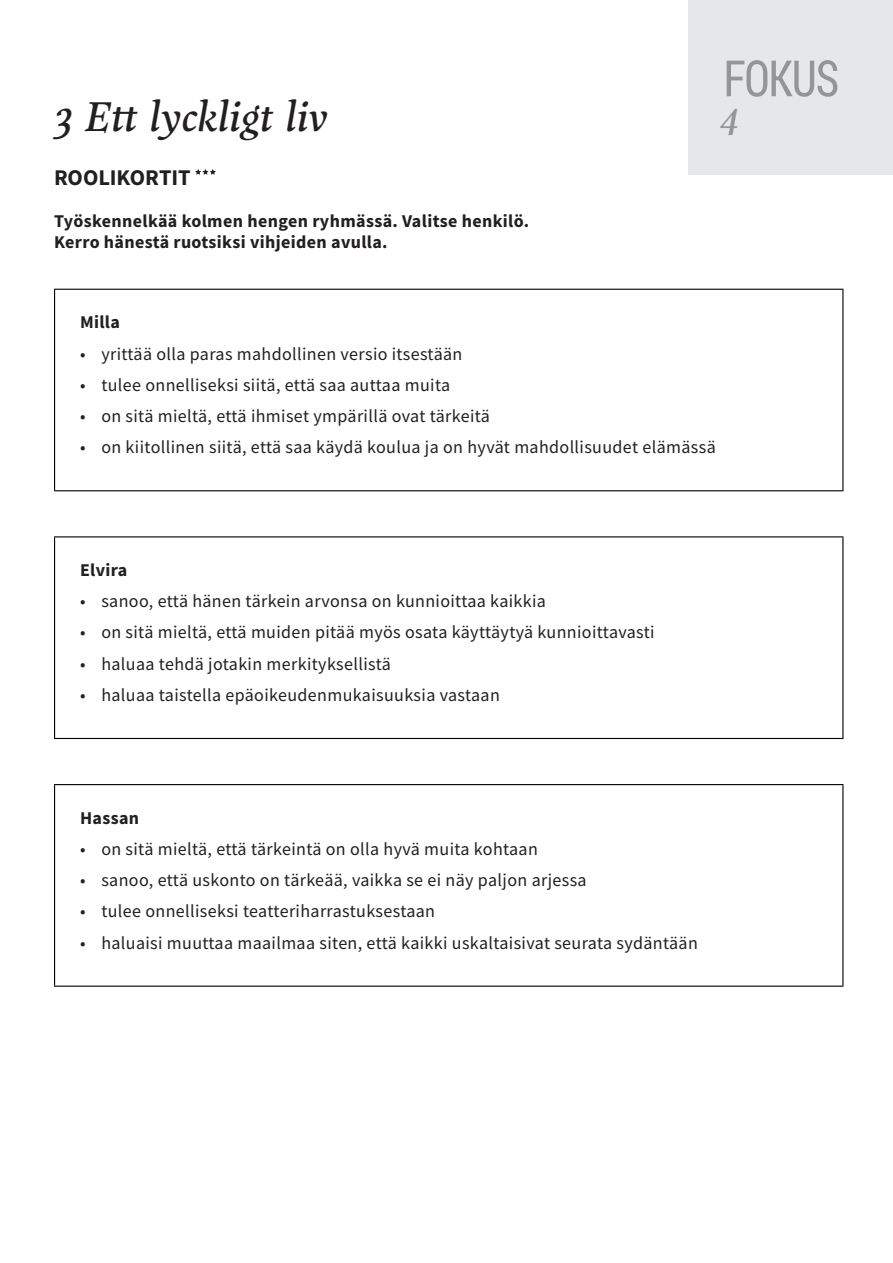
<style>
.page{position:relative;width:893px;height:1263px;background:#fff}
.page>*{position:absolute;margin:0;border:0;box-sizing:border-box;transform-origin:0 0}
.otsikko_kappaleen_m{font:italic 500 43.5px "Maecenas";color:#231f20}
.t1{font:italic 600 36px "Maecenas";color:#939598}
.tehtävän_nimi{font:700 22.5px "Source Sans Pro";letter-spacing:-.005em;color:#231f20}
.t2{font:18px "Source Sans Pro";letter-spacing:.02em;color:#231f20}
.tehtävän_anto{font:700 18px/21px "Source Sans Pro";letter-spacing:.02em;color:#231f20}
.leipis{font:700 18px "Source Sans Pro";letter-spacing:.02em;color:#231f20}
</style>
<div class="page">
<div style="left:689px;top:0;width:204px;height:174px;background:#e6e7e9"></div>
<svg style="left:727px;top:60px;width:110px;height:37px"></svg>
<svg style="left:195px;top:169px;width:21px;height:6px"></svg>
<hr style="left:54px;top:289px;width:789px;height:1px;background:#000">
<hr style="left:54px;top:290px;width:1px;height:200px;background:#000">
<hr style="left:842px;top:290px;width:1px;height:200px;background:#000">
<hr style="left:54px;top:490px;width:789px;height:1px;background:#000">
<hr style="left:54px;top:536px;width:789px;height:1px;background:#000">
<hr style="left:54px;top:537px;width:1px;height:201px;background:#000">
<hr style="left:842px;top:537px;width:1px;height:201px;background:#000">
<hr style="left:54px;top:738px;width:789px;height:1px;background:#000">
<hr style="left:54px;top:784px;width:789px;height:1px;background:#000">
<hr style="left:54px;top:785px;width:1px;height:200px;background:#000">
<hr style="left:842px;top:785px;width:1px;height:200px;background:#000">
<hr style="left:54px;top:985px;width:789px;height:2px;background:#000">
<p class="otsikko_kappaleen_m" style="left:54px;top:84px;width:276px">3 Ett lyckligt liv</p>
<h2 class="t1" style="left:721px;top:87px;width:20px">4</h2>
<p class="tehtävän_nimi" style="left:54px;top:163px;width:138px">ROOLIKORTIT</p>
<p class="tehtävän_anto" style="left:54px;top:211px;width:477px">Työskennelkää kolmen hengen ryhmässä. Valitse henkilö.<br>Kerro hänestä ruotsiksi vihjeiden avulla.</p>
<p class="leipis" style="left:80px;top:310px;width:41px">Milla</p>
<p class="t2" style="left:80px;top:342px;width:384px">• yrittää olla paras mahdollinen versio itsestään</p>
<p class="t2" style="left:80px;top:373px;width:372px">• tulee onnelliseksi siitä, että saa auttaa muita</p>
<p class="t2" style="left:80px;top:405px;width:411px">• on sitä mieltä, että ihmiset ympärillä ovat tärkeitä</p>
<p class="t2" style="left:80px;top:436px;width:637px">• on kiitollinen siitä, että saa käydä koulua ja on hyvät mahdollisuudet elämässä</p>
<p class="leipis" style="left:80px;top:558px;width:49px">Elvira</p>
<p class="t2" style="left:80px;top:590px;width:467px">• sanoo, että hänen tärkein arvonsa on kunnioittaa kaikkia</p>
<p class="t2" style="left:80px;top:621px;width:576px">• on sitä mieltä, että muiden pitää myös osata käyttäytyä kunnioittavasti</p>
<p class="t2" style="left:80px;top:652px;width:312px">• haluaa tehdä jotakin merkityksellistä</p>
<p class="t2" style="left:80px;top:683px;width:421px">• haluaa taistella epäoikeudenmukaisuuksia vastaan</p>
<p class="leipis" style="left:80px;top:805px;width:61px">Hassan</p>
<p class="t2" style="left:80px;top:837px;width:459px">• on sitä mieltä, että tärkeintä on olla hyvä muita kohtaan</p>
<p class="t2" style="left:80px;top:869px;width:508px">• sanoo, että uskonto on tärkeää, vaikka se ei näy paljon arjessa</p>
<p class="t2" style="left:80px;top:900px;width:357px">• tulee onnelliseksi teatteriharrastuksestaan</p>
<p class="t2" style="left:80px;top:931px;width:619px">• haluaisi muuttaa maailmaa siten, että kaikki uskaltaisivat seurata sydäntään</p>
</div>
